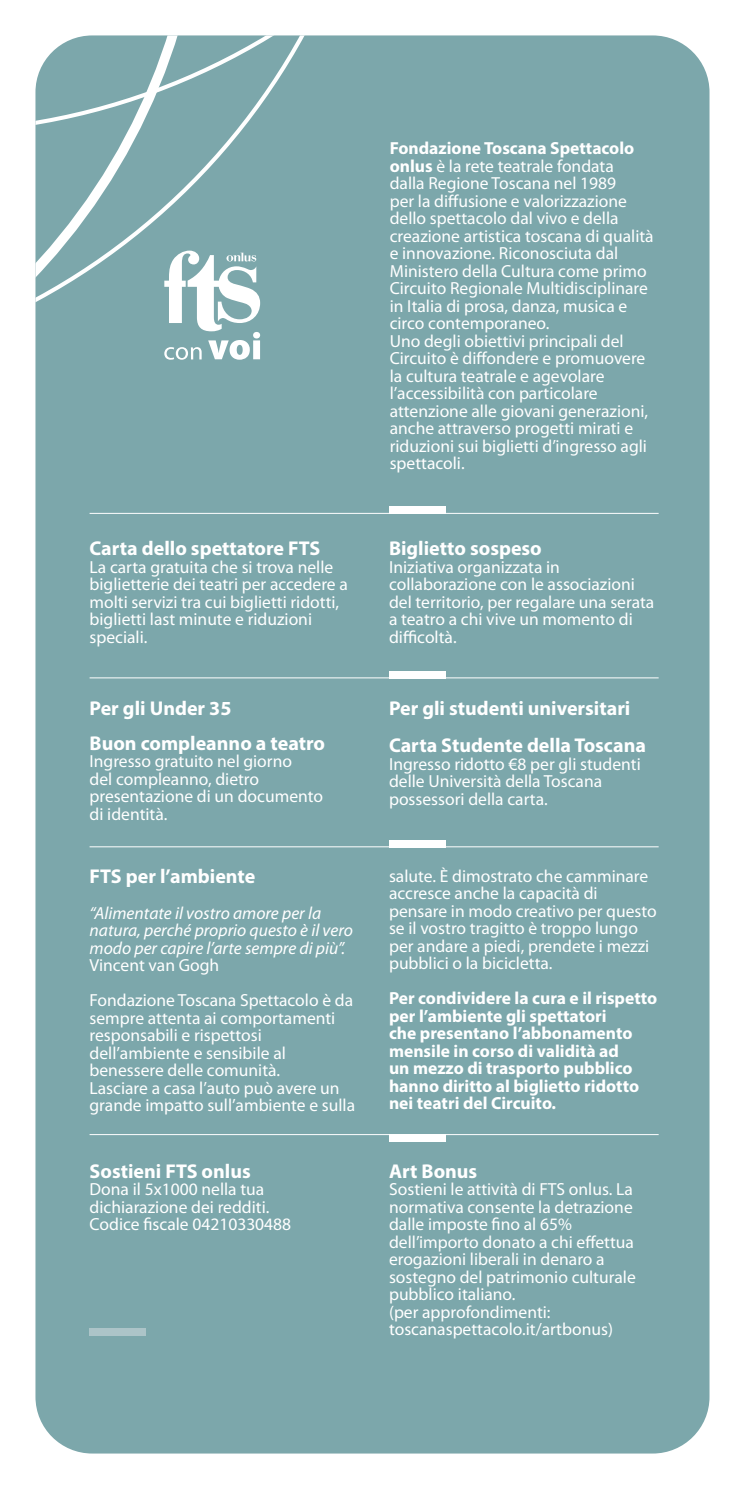
<style>
.page{position:relative;width:745px;height:1489px;background:#fff}
.page>*{position:absolute;margin:0;border:0;box-sizing:border-box;transform-origin:0 0}
.t1{font:700 20px/35px "Myriad Pro";color:#fff}
.t2{font:17.5px/17.5px "Myriad Pro";color:#fff}
.t3{font:700 17.5px/17.5px "Myriad Pro";color:#fff}
.t4{font:italic 17.5px/17.5px "Myriad Pro";color:#fff}
.s1{font-weight:700}
</style>
<div class="page">
<div style="left:35px;top:35px;width:674px;height:1418px;background:#7ca7ab;border-radius:57px"></div>
<svg style="left:35px;top:134px;width:226px;height:247px"></svg>
<svg style="left:35px;top:35px;width:554px;height:99px"></svg>
<hr style="left:89px;top:513px;width:569px;height:1px;background:#fff">
<div style="left:389px;top:506px;width:56px;height:7px;background:#fff"></div>
<hr style="left:89px;top:677px;width:569px;height:1px;background:#fff">
<div style="left:389px;top:671px;width:56px;height:7px;background:#fff"></div>
<hr style="left:89px;top:846px;width:569px;height:1px;background:#fff">
<div style="left:389px;top:840px;width:56px;height:7px;background:#fff"></div>
<hr style="left:89px;top:1134px;width:569px;height:1px;background:#fff">
<div style="left:389px;top:1134px;width:56px;height:7px;background:#fff"></div>
<div style="left:89px;top:1327px;width:57px;height:8px;background:#acc4c8"></div>
<svg style="left:164px;top:250px;width:96px;height:110px"></svg>
<p class="t1" style="left:89px;top:530px;width:232px">Carta dello spettatore FTS</p>
<p class="t2" style="left:89px;top:558px;width:260px">La carta gratuita che si trova nelle biglietterie dei teatri per accedere a molti servizi tra cui biglietti ridotti, biglietti last minute e riduzioni speciali.</p>
<p class="t1" style="left:89px;top:689px;width:237px">Per gli Under 35<br>Buon compleanno a teatro</p>
<p class="t2" style="left:89px;top:752px;width:235px">Ingresso gratuito nel giorno<br>del compleanno, dietro presentazione di un documento di identità.</p>
<p class="t1" style="left:89px;top:858px;width:167px">FTS per l’ambiente</p>
<p class="t4" style="left:89px;top:903px;width:265px">“Alimentate il vostro amore per la natura, perché proprio questo è il vero modo per capire l’arte sempre di più”.</p>
<p class="t2" style="left:89px;top:947px;width:265px;line-height:35px">Vincent van Gogh<br>Fondazione Toscana Spettacolo è da</p>
<p class="t2" style="left:89px;top:1008px;width:267px">sempre attenta ai comportamenti responsabili e rispettosi dell’ambiente e sensibile al benessere delle comunità.<br>Lasciare a casa l’auto può avere un grande impatto sull’ambiente e sulla</p>
<p class="t1" style="left:89px;top:1152px;width:163px">Sostieni FTS onlus</p>
<p class="t2" style="left:89px;top:1180px;width:203px">Dona il 5x1000 nella tua dichiarazione dei redditi.<br>Codice fiscale 04210330488</p>
<p class="t2" style="left:389px;top:139px;width:265px"><span class="s1">Fondazione Toscana Spettacolo onlus</span> è la rete teatrale fondata<br>dalla Regione Toscana nel 1989<br>per la diffusione e valorizzazione dello spettacolo dal vivo e della creazione artistica toscana di qualità e innovazione. Riconosciuta dal Ministero della Cultura come primo Circuito Regionale Multidisciplinare in Italia di prosa, danza, musica e circo contemporaneo.<br>Uno degli obiettivi principali del Circuito è diffondere e promuovere la cultura teatrale e agevolare l’accessibilità con particolare attenzione alle giovani generazioni, anche attraverso progetti mirati e riduzioni sui biglietti d’ingresso agli spettacoli.</p>
<p class="t1" style="left:389px;top:530px;width:154px">Biglietto sospeso</p>
<p class="t2" style="left:389px;top:558px;width:267px">Iniziativa organizzata in collaborazione con le associazioni del territorio, per regalare una serata a teatro a chi vive un momento di difficoltà.</p>
<p class="t1" style="left:389px;top:688px;width:258px;line-height:37.5px">Per gli studenti universitari<br>Carta Studente della Toscana</p>
<p class="t2" style="left:389px;top:754px;width:253px">Ingresso ridotto €8 per gli studenti delle Università della Toscana possessori della carta.</p>
<p class="t2" style="left:389px;top:866px;width:269px">salute. È dimostrato che camminare accresce anche la capacità di pensare in modo creativo per questo se il vostro tragitto è troppo lungo per andare a piedi, prendete i mezzi pubblici o la bicicletta.</p>
<p class="t3" style="left:389px;top:988px;width:269px">Per condividere la cura e il rispetto per l’ambiente gli spettatori<br>che presentano l’abbonamento mensile in corso di validità ad<br>un mezzo di trasporto pubblico hanno diritto al biglietto ridotto nei teatri del Circuito.</p>
<p class="t1" style="left:389px;top:1152px;width:90px">Art Bonus</p>
<p class="t2" style="left:389px;top:1180px;width:248px">Sostieni le attività di FTS onlus. La normativa consente la detrazione dalle imposte fino al 65% dell’importo donato a chi effettua erogazioni liberali in denaro a sostegno del patrimonio culturale pubblico italiano.<br>(per approfondimenti: toscanaspettacolo.it/artbonus)</p>
</div>
